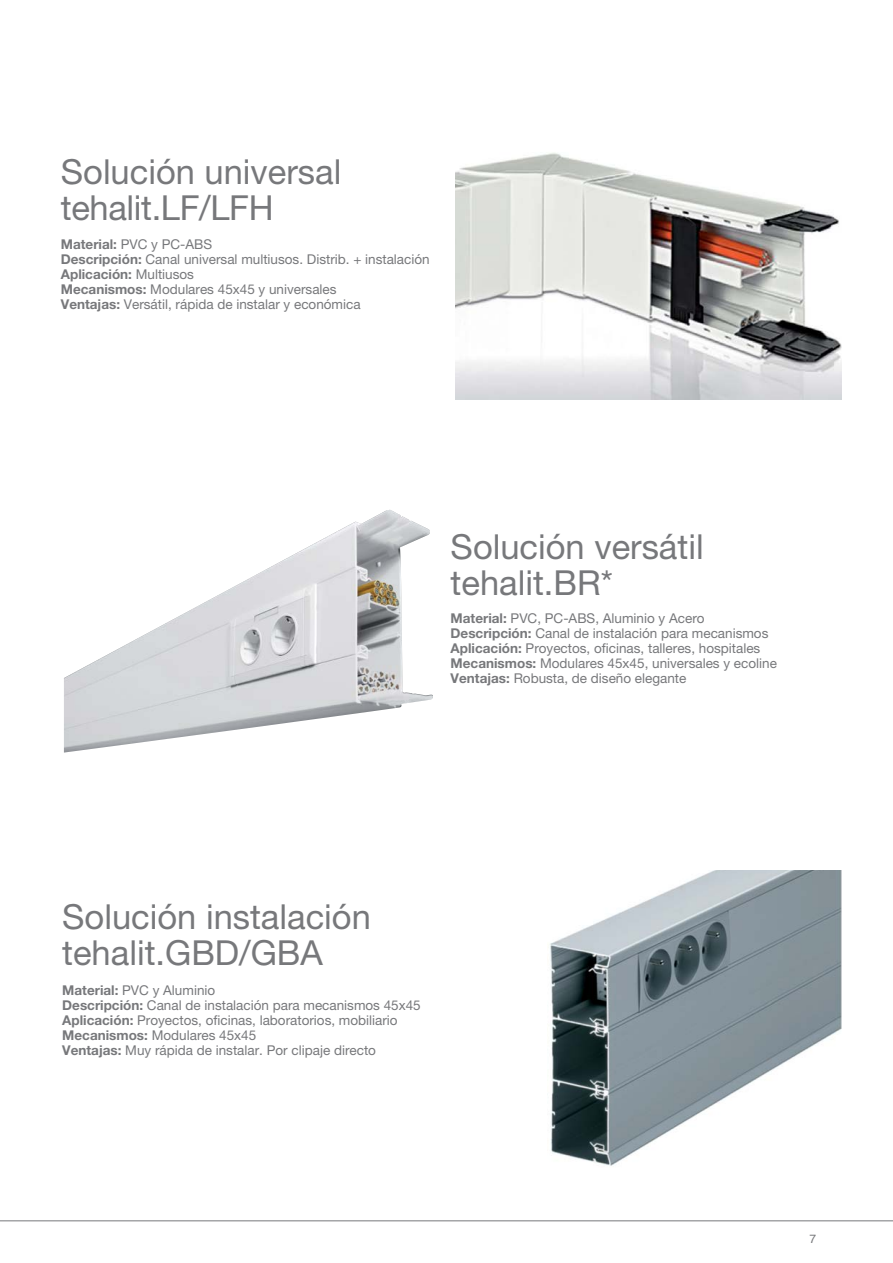
<style>
.page{position:relative;width:893px;height:1263px;background:#fff}
.page>*{position:absolute;margin:0;border:0;box-sizing:border-box;transform-origin:0 0}
.t1{font:34.5px/36px "Helvetica Neue LT";color:#77787b}
.t2{font:13.5px/15px "Helvetica Neue LT";color:#77787b}
.t3{font:12px "Helvetica";color:#77787b}
.s1{font-weight:700}
</style>
<div class="page">
<svg style="left:0;top:1220px;width:893px;height:2px;background:#bababc"></svg>
<img style="left:64px;top:510px;width:369px;height:242px">
<img style="left:550px;top:870px;width:292px;height:296px">
<img style="left:455px;top:153px;width:387px;height:247px">
<h1 class="t1" style="left:61px;top:154px;width:282px">Solución universal tehalit.LF/LFH</h1>
<p class="t2" style="left:61px;top:236px;width:370px"><span class="s1">Material:</span> PVC y PC-ABS<br><span class="s1">Descripción:</span> Canal universal multiusos. Distrib. + instalación <span class="s1">Aplicación:</span> Multiusos<br><span class="s1">Mecanismos:</span> Modulares 45x45 y universales<br><span class="s1">Ventajas:</span> Versátil, rápida de instalar y económica</p>
<h1 class="t1" style="left:451px;top:528px;width:254px">Solución versátil tehalit.BR*</h1>
<p class="t2" style="left:451px;top:610px;width:328px"><span class="s1">Material:</span> PVC, PC-ABS, Aluminio y Acero <span class="s1">Descripción:</span> Canal de instalación para mecanismos <span class="s1">Aplicación:</span> Proyectos, oficinas, talleres, hospitales <span class="s1">Mecanismos:</span> Modulares 45x45, universales y ecoline <span class="s1">Ventajas:</span> Robusta, de diseño elegante</p>
<h1 class="t1" style="left:62px;top:898px;width:310px">Solución instalación tehalit.GBD/GBA</h1>
<p class="t2" style="left:62px;top:982px;width:360px"><span class="s1">Material:</span> PVC y Aluminio<br><span class="s1">Descripción:</span> Canal de instalación para mecanismos 45x45<br><span class="s1">Aplicación:</span> Proyectos, oficinas, laboratorios, mobiliario <span class="s1">Mecanismos:</span> Modulares 45x45<br><span class="s1">Ventajas:</span> Muy rápida de instalar. Por clipaje directo</p>
<p class="t3" style="left:809px;top:1230px;width:8px">7</p>
</div>
